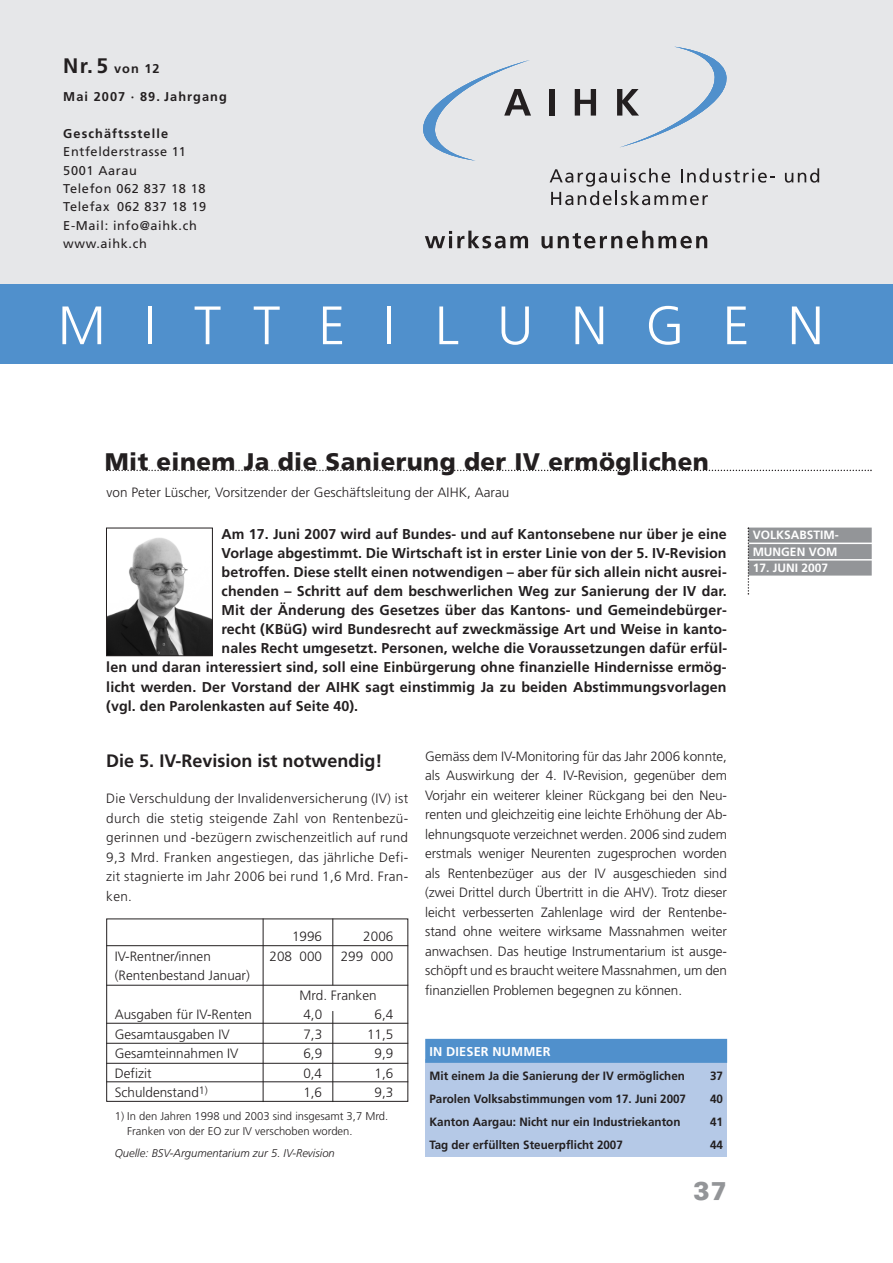
<style>
.page{position:relative;width:893px;height:1263px;background:#fff}
.page>*{position:absolute;margin:0;border:0;box-sizing:border-box;transform-origin:0 0}
.t1{font:300 54px "Frutiger";letter-spacing:.705em;color:#fff}
.t2{font:900 25.5px "Univers BQ";color:#939598}
.t3{font:900 24px "Frutiger";letter-spacing:.02em;color:#231f20}
.t4{font:700 18px "Frutiger";color:#231f20}
.t5{font:700 14.25px "Frutiger";letter-spacing:.005em;color:#231f20}
.t6{font:300 13.5px/19.5px "Frutiger";color:#231f20;text-align:justify}
.t7{font:12.75px/18.5px "Frutiger";letter-spacing:.05em;color:#231f20}
.t8{font:700 12.75px/27.9px "Frutiger";letter-spacing:.085em;color:#231f20}
.t9{font:700 12.75px "Frutiger";letter-spacing:.01em;color:#fff}
.t10{font:700 12px "Frutiger";color:#231f20}
.t11{font:700 12px/16.5px "Frutiger";color:#fff}
.t12{font:300 11.25px/15px "Frutiger";color:#231f20}
.t13{font:italic 300 11.25px "Frutiger";color:#231f20}
.s1{font-size:21px}
</style>
<div class="page">
<div style="left:0;top:0;width:893px;height:285px;background:#e6e7e9"></div>
<div style="left:0;top:285px;width:893px;height:79px;background:#5090cc"></div>
<div style="left:549px;top:89px;width:5px;height:27px;background:#231f20"></div>
<svg style="left:575px;top:89px;width:21px;height:27px"></svg>
<svg style="left:425px;top:231px;width:103px;height:17px"></svg>
<svg style="left:541px;top:231px;width:166px;height:17px"></svg>
<svg style="left:785px;top:168px;width:34px;height:15px"></svg>
<svg style="left:550px;top:168px;width:225px;height:37px"></svg>
<svg style="left:617px;top:47px;width:110px;height:100px"></svg>
<svg style="left:423px;top:60px;width:108px;height:101px"></svg>
<div style="left:425px;top:1059px;width:302px;height:98px;background:#b5c9e7"></div>
<div style="left:425px;top:1039px;width:302px;height:24px;background:#5090cc"></div>
<div style="left:748px;top:528px;width:124px;height:15px;background:#939598"></div>
<div style="left:748px;top:544px;width:124px;height:15px;background:#939598"></div>
<div style="left:748px;top:561px;width:124px;height:15px;background:#939598"></div>
<svg style="left:748px;top:528px;width:1px;height:67px"></svg>
<svg style="left:106px;top:470px;width:766px;height:1px"></svg>
<img style="left:108px;top:538px;width:103px;height:116px">
<div style="left:106px;top:528px;width:107px;height:128px;border:1px solid #231f20"></div>
<div style="left:106px;top:918px;width:302px;height:184px;border:1px solid #231f20"></div>
<hr style="left:106px;top:985px;width:302px;height:1px;background:#231f20">
<hr style="left:106px;top:945px;width:302px;height:1px;background:#231f20">
<hr style="left:106px;top:1023px;width:302px;height:1px;background:#231f20">
<hr style="left:106px;top:1043px;width:302px;height:1px;background:#231f20">
<hr style="left:106px;top:1063px;width:302px;height:1px;background:#231f20">
<hr style="left:106px;top:1081px;width:302px;height:1px;background:#231f20">
<hr style="left:263px;top:918px;width:1px;height:184px;background:#231f20">
<hr style="left:332px;top:1011px;width:1px;height:91px;background:#231f20">
<hr style="left:332px;top:918px;width:1px;height:67px;background:#231f20">
<p class="t8" style="left:63px;top:55px;width:165px"><span class="s1">Nr.5</span> von 12<br>Mai 2007 · 89. Jahrgang</p>
<p class="t8" style="left:63px;top:120px;width:106px">Geschäftsstelle</p>
<p class="t7" style="left:63px;top:143px;width:144px">Entfelderstrasse 11<br>5001 Aarau<br>Telefon 062 837 18 18<br>Telefax 062 837 18 19<br>E-Mail: info@aihk.ch www.aihk.ch</p>
<h1 class="t1" style="left:58px;top:304px;width:767px">MITTEILUNGEN</h1>
<h3 class="t3" style="left:105px;top:452px;width:605px">Mit einem Ja die Sanierung der IV ermöglichen</h3>
<p class="t6" style="left:106px;top:483px;width:405px">von Peter Lüscher, Vorsitzender der Geschäftsleitung der AIHK, Aarau</p>
<p class="t5" style="left:222px;top:528px;width:507px">Am 17. Juni 2007 wird auf Bundes- und auf Kantonsebene nur über je eine</p>
<p class="t5" style="left:222px;top:547px;width:506px">Vorlage abgestimmt. Die Wirtschaft ist in erster Linie von der 5. IV-Revision</p>
<p class="t5" style="left:222px;top:566px;width:507px">betroffen. Diese stellt einen notwendigen – aber für sich allein nicht ausrei-</p>
<p class="t5" style="left:222px;top:585px;width:507px">chenden – Schritt auf dem beschwerlichen Weg zur Sanierung der IV dar.</p>
<p class="t5" style="left:222px;top:604px;width:507px">Mit der Änderung des Gesetzes über das Kantons- und Gemeindebürger-</p>
<p class="t5" style="left:222px;top:623px;width:507px">recht (KBüG) wird Bundesrecht auf zweckmässige Art und Weise in kanto-</p>
<p class="t5" style="left:222px;top:643px;width:507px">nales Recht umgesetzt. Personen, welche die Voraussetzungen dafür erfül-</p>
<p class="t5" style="left:106px;top:662px;width:622px">len und daran interessiert sind, soll eine Einbürgerung ohne finanzielle Hindernisse ermög-</p>
<p class="t5" style="left:106px;top:681px;width:622px">licht werden. Der Vorstand der AIHK sagt einstimmig Ja zu beiden Abstimmungsvorlagen</p>
<p class="t5" style="left:106px;top:700px;width:253px">(vgl. den Parolenkasten auf Seite 40).</p>
<h3 class="t4" style="left:106px;top:753px;width:278px">Die 5. IV-Revision ist notwendig!</h3>
<p class="t6" style="left:106px;top:790px;width:303px">Die Verschuldung der Invalidenversicherung (IV) ist durch die stetig steigende Zahl von Rentenbezü&shy;gerinnen und -bezügern zwischenzeitlich auf rund 9,3 Mrd. Franken angestiegen, das jährliche Defi&shy;zit stagnierte im Jahr 2006 bei rund 1,6 Mrd. Fran&shy;ken.</p>
<p class="t6" style="left:292px;top:928px;width:32px">1996</p>
<p class="t6" style="left:363px;top:928px;width:32px">2006</p>
<p class="t6" style="left:115px;top:947px;width:98px">IV-Rentner/innen</p>
<p class="t6" style="left:270px;top:947px;width:54px">208 000</p>
<p class="t6" style="left:341px;top:947px;width:54px">299 000</p>
<p class="t6" style="left:115px;top:967px;width:137px">(Rentenbestand Januar)</p>
<p class="t6" style="left:300px;top:986px;width:79px">Mrd. Franken</p>
<p class="t6" style="left:115px;top:1006px;width:139px">Ausgaben für IV-Renten</p>
<p class="t6" style="left:303px;top:1006px;width:20px">4,0</p>
<p class="t6" style="left:375px;top:1006px;width:20px">6,4</p>
<p class="t6" style="left:115px;top:1025px;width:116px">Gesamtausgaben IV</p>
<p class="t6" style="left:303px;top:1025px;width:20px">7,3</p>
<p class="t6" style="left:367px;top:1025px;width:28px">11,5</p>
<p class="t6" style="left:115px;top:1045px;width:125px">Gesamteinnahmen IV</p>
<p class="t6" style="left:303px;top:1045px;width:20px">6,9</p>
<p class="t6" style="left:375px;top:1045px;width:20px">9,9</p>
<p class="t6" style="left:115px;top:1064px;width:38px">Defizit</p>
<p class="t6" style="left:303px;top:1064px;width:20px">0,4</p>
<p class="t6" style="left:375px;top:1064px;width:20px">1,6</p>
<p class="t6" style="left:115px;top:1084px;width:95px">Schuldenstand<sup>1)</sup></p>
<p class="t6" style="left:303px;top:1084px;width:20px">1,6</p>
<p class="t6" style="left:375px;top:1084px;width:20px">9,3</p>
<p class="t12" style="left:127px;top:1109px;width:263px;text-indent:-12px">1) In den Jahren 1998 und 2003 sind insgesamt 3,7 Mrd.<br>Franken von der EO zur IV verschoben worden.</p>
<p class="t13" style="left:115px;top:1149px;width:222px">Quelle: BSV-Argumentarium zur 5. IV-Revision</p>
<p class="t6" style="left:425px;top:747px;width:303px">Gemäss dem IV-Monitoring für das Jahr 2006 konnte, als Auswirkung der 4. IV-Revision, gegenüber dem Vorjahr ein weiterer kleiner Rückgang bei den Neu&shy;renten und gleichzeitig eine leichte Erhöhung der Ab&shy;lehnungsquote verzeichnet werden. 2006 sind zudem erstmals weniger Neurenten zugesprochen worden als Rentenbezüger aus der IV ausgeschieden sind (zwei Drittel durch Übertritt in die AHV). Trotz dieser leicht verbesserten Zahlenlage wird der Rentenbe&shy;stand ohne weitere wirksame Massnahmen weiter anwachsen. Das heutige Instrumentarium ist ausge&shy;schöpft und es braucht weitere Massnahmen, um den finanziellen Problemen begegnen zu können.</p>
<p class="t9" style="left:429px;top:1047px;width:123px">IN DIESER NUMMER</p>
<p class="t10" style="left:429px;top:1071px;width:257px">Mit einem Ja die Sanierung der IV ermöglichen</p>
<p class="t10" style="left:710px;top:1071px;width:14px">37</p>
<p class="t10" style="left:429px;top:1094px;width:258px">Parolen Volksabstimmungen vom 17. Juni 2007</p>
<p class="t10" style="left:710px;top:1094px;width:14px">40</p>
<p class="t10" style="left:429px;top:1117px;width:252px">Kanton Aargau: Nicht nur ein Industriekanton</p>
<p class="t10" style="left:710px;top:1117px;width:14px">41</p>
<p class="t10" style="left:429px;top:1139px;width:195px">Tag der erfüllten Steuerpflicht 2007</p>
<p class="t10" style="left:710px;top:1139px;width:14px">44</p>
<h2 class="t2" style="left:693px;top:1177px;width:35px">37</h2>
<p class="t11" style="left:753px;top:528px;width:88px">VOLKSABSTIM-<br>MUNGEN VOM</p>
<p class="t11" style="left:753px;top:561px;width:77px">17. JUNI 2007</p>
</div>
